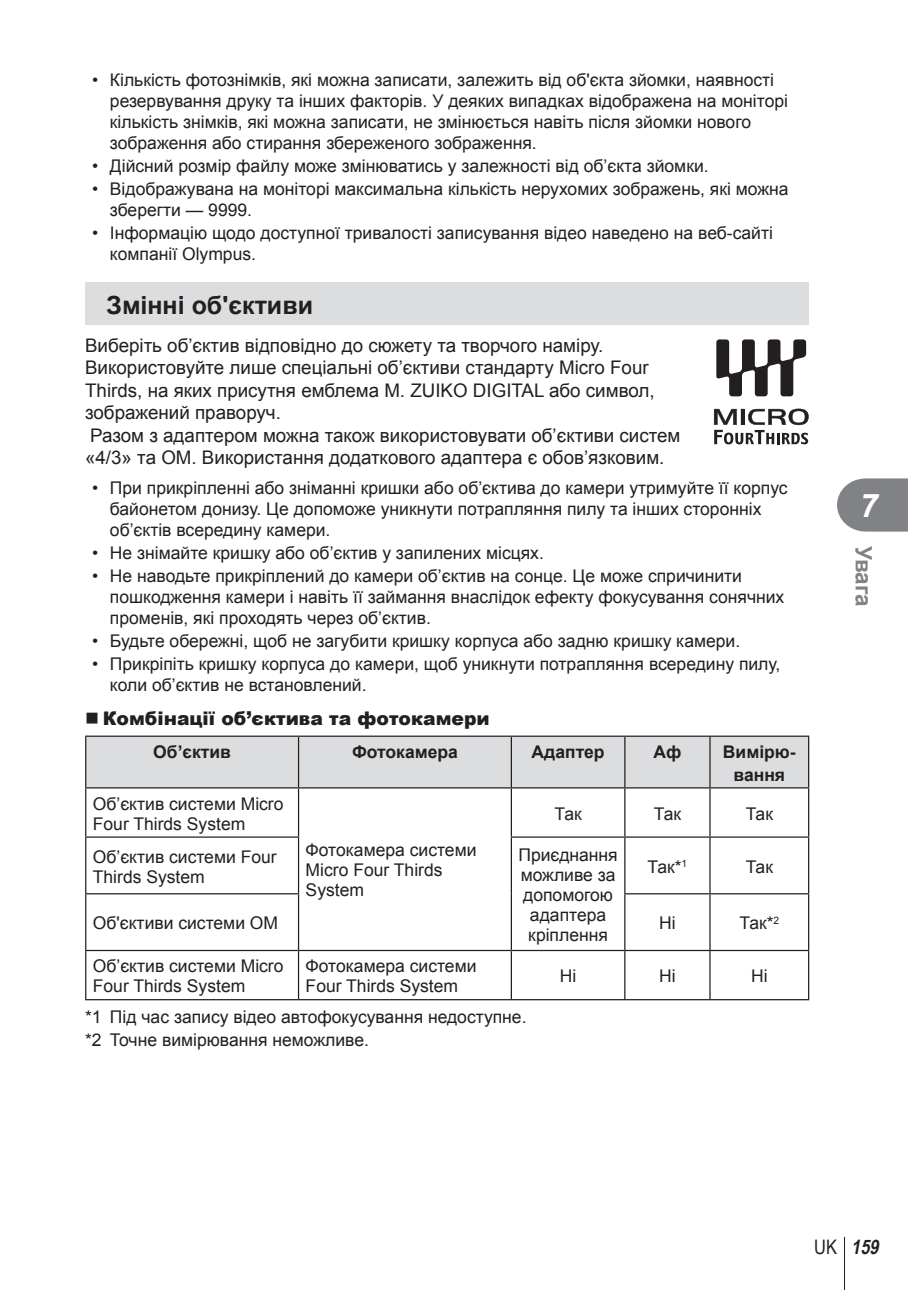
<style>
.page{position:relative;width:908px;height:1290px;background:#fff}
.page>*{position:absolute;margin:0;border:0;box-sizing:border-box;transform-origin:0 0}
.t1{font:italic 700 32.5px "Arial";color:#fff}
.t2{font:700 25px "Arial";color:#231f20}
.t3{font:700 22.5px "Arial";letter-spacing:-.005em;color:#808285}
.t4{font:italic 700 20px "Arial Narrow";color:#231f20}
.t5{font:18.75px/22.5px "Arial";color:#231f20}
.t6{font:900 18.75px "Arial";color:#231f20}
.t7{font:17.5px/21px "Arial";color:#231f20}
.t8{font:700 17.5px/22.5px "Arial";color:#231f20;text-align:center}
.s1{font-weight:400;font-style:normal}
</style>
<div class="page">
<hr style="left:843px;top:1237px;width:1px;height:53px;background:#231f20">
<svg style="left:837px;top:478px;width:70px;height:53px;background:#8b8d90"></svg>
<div style="left:85px;top:282px;width:723px;height:43px;background:#dcddde"></div>
<svg style="left:713px;top:409px;width:95px;height:35px"></svg>
<svg style="left:716px;top:339px;width:89px;height:57px"></svg>
<div style="left:86px;top:737px;width:721px;height:50px;background:#dcddde"></div>
<hr style="left:85px;top:735px;width:213px;height:2px;background:#231f20">
<hr style="left:85px;top:737px;width:1px;height:50px;background:#231f20">
<hr style="left:298px;top:735px;width:213px;height:2px;background:#231f20">
<hr style="left:298px;top:737px;width:1px;height:50px;background:#231f20">
<hr style="left:511px;top:735px;width:113px;height:2px;background:#231f20">
<hr style="left:510px;top:737px;width:1px;height:50px;background:#231f20">
<hr style="left:624px;top:735px;width:85px;height:2px;background:#231f20">
<hr style="left:624px;top:737px;width:1px;height:50px;background:#231f20">
<hr style="left:709px;top:735px;width:99px;height:2px;background:#231f20">
<hr style="left:709px;top:737px;width:1px;height:50px;background:#231f20">
<hr style="left:807px;top:737px;width:1px;height:50px;background:#231f20">
<hr style="left:85px;top:787px;width:213px;height:1px;background:#231f20">
<hr style="left:85px;top:788px;width:1px;height:48px;background:#231f20">
<hr style="left:298px;top:788px;width:1px;height:48px;background:#231f20">
<hr style="left:510px;top:788px;width:1px;height:48px;background:#231f20">
<hr style="left:624px;top:788px;width:1px;height:48px;background:#231f20">
<hr style="left:709px;top:788px;width:1px;height:48px;background:#231f20">
<hr style="left:807px;top:788px;width:1px;height:48px;background:#231f20">
<hr style="left:85px;top:836px;width:214px;height:2px;background:#231f20">
<hr style="left:85px;top:838px;width:1px;height:55px;background:#231f20">
<hr style="left:298px;top:838px;width:1px;height:55px;background:#231f20">
<hr style="left:510px;top:836px;width:114px;height:2px;background:#231f20">
<hr style="left:510px;top:838px;width:1px;height:56px;background:#231f20">
<hr style="left:624px;top:836px;width:85px;height:2px;background:#231f20">
<hr style="left:624px;top:838px;width:1px;height:55px;background:#231f20">
<hr style="left:709px;top:836px;width:99px;height:2px;background:#231f20">
<hr style="left:709px;top:838px;width:1px;height:55px;background:#231f20">
<hr style="left:807px;top:838px;width:1px;height:55px;background:#231f20">
<hr style="left:85px;top:893px;width:214px;height:1px;background:#231f20">
<hr style="left:85px;top:894px;width:1px;height:56px;background:#231f20">
<hr style="left:298px;top:894px;width:1px;height:56px;background:#231f20">
<hr style="left:510px;top:894px;width:1px;height:56px;background:#231f20">
<hr style="left:624px;top:893px;width:85px;height:1px;background:#231f20">
<hr style="left:624px;top:894px;width:1px;height:56px;background:#231f20">
<hr style="left:709px;top:893px;width:99px;height:1px;background:#231f20">
<hr style="left:709px;top:894px;width:1px;height:56px;background:#231f20">
<hr style="left:807px;top:894px;width:1px;height:56px;background:#231f20">
<hr style="left:85px;top:950px;width:213px;height:1px;background:#231f20">
<hr style="left:85px;top:951px;width:1px;height:48px;background:#231f20">
<hr style="left:298px;top:950px;width:213px;height:1px;background:#231f20">
<hr style="left:298px;top:951px;width:1px;height:48px;background:#231f20">
<hr style="left:511px;top:950px;width:113px;height:1px;background:#231f20">
<hr style="left:510px;top:951px;width:1px;height:48px;background:#231f20">
<hr style="left:624px;top:950px;width:85px;height:1px;background:#231f20">
<hr style="left:624px;top:951px;width:1px;height:48px;background:#231f20">
<hr style="left:709px;top:950px;width:99px;height:1px;background:#231f20">
<hr style="left:709px;top:951px;width:1px;height:48px;background:#231f20">
<hr style="left:807px;top:951px;width:1px;height:48px;background:#231f20">
<hr style="left:298px;top:787px;width:510px;height:1px;background:#231f20">
<hr style="left:85px;top:999px;width:723px;height:1px;background:#231f20">
<p class="t7" style="left:110px;top:69px;width:679px;text-indent:-18px">• Кількість фотознімків, які можна записати, залежить від об'єкта зйомки, наявності резервування друку та інших факторів. У деяких випадках відображена на моніторі кількість знімків, які можна записати, не змінюється навіть після зйомки нового зображення або стирання збереженого зображення.</p>
<p class="t7" style="left:92px;top:155px;width:617px">• Дійсний розмір файлу може змінюватись у залежності від об’єкта зйомки.</p>
<p class="t7" style="left:110px;top:179px;width:679px;text-indent:-18px">• Відображувана на моніторі максимальна кількість нерухомих зображень, які можна зберегти — 9999.</p>
<p class="t7" style="left:110px;top:223px;width:664px;text-indent:-18px">• Інформацію щодо доступної тривалості записування відео наведено на веб-сайті компанії Olympus.</p>
<h2 class="t2" style="left:106px;top:291px;width:208px">Змінні об'єктиви</h2>
<p class="t5" style="left:85px;top:334px;width:596px">Виберіть об’єктив відповідно до сюжету та творчого наміру.<br>Використовуйте лише спеціальні об’єктиви стандарту Micro Four Thirds, на яких присутня емблема M. ZUIKO DIGITAL або символ, зображений праворуч.<br>Разом з адаптером можна також використовувати об’єктиви систем «4/3» та OM. Використання додаткового адаптера є обов’язковим.</p>
<p class="t7" style="left:110px;top:477px;width:679px;text-indent:-18px">• При прикріпленні або зніманні кришки або об’єктива до камери утримуйте її корпус байонетом донизу. Це допоможе уникнути потрапляння пилу та інших сторонніх об’єктів всередину камери.</p>
<p class="t7" style="left:92px;top:542px;width:453px">• Не знімайте кришку або об’єктив у запилених місцях.</p>
<p class="t7" style="left:110px;top:565px;width:675px;text-indent:-18px">• Не наводьте прикріплений до камери об’єктив на сонце. Це може спричинити пошкодження камери і навіть її займання внаслідок ефекту фокусування сонячних променів, які проходять через об’єктив.</p>
<p class="t7" style="left:92px;top:630px;width:649px">• Будьте обережні, щоб не загубити кришку корпуса або задню кришку камери.</p>
<p class="t7" style="left:110px;top:653px;width:671px;text-indent:-18px">• Прикріпіть кришку корпуса до камери, щоб уникнути потрапляння всередину пилу, коли об’єктив не встановлений.</p>
<p class="t6" style="left:85px;top:705px;width:406px">■ Комбінації об’єктива та фотокамери</p>
<p class="t8" style="left:153px;top:741px;width:79px">Об’єктив</p>
<p class="t8" style="left:352px;top:741px;width:107px">Фотокамера</p>
<p class="t8" style="left:531px;top:741px;width:75px">Адаптер</p>
<p class="t8" style="left:653px;top:741px;width:29px">Аф</p>
<p class="t8" style="left:722px;top:741px;width:74px">Вимірю&shy;вання</p>
<p class="t7" style="left:93px;top:794px;width:192px;line-height:20px">Об’єктив системи Micro<br>Four Thirds System</p>
<p class="t7" style="left:305px;top:840px;width:172px;line-height:20px">Фотокамера системи<br>Micro Four Thirds<br>System</p>
<p class="t7" style="left:554px;top:803px;width:29px">Так</p>
<p class="t7" style="left:653px;top:803px;width:29px">Так</p>
<p class="t7" style="left:745px;top:803px;width:29px">Так</p>
<p class="t7" style="left:93px;top:847px;width:185px;line-height:20px">Об’єктив системи Four<br>Thirds System</p>
<p class="t7" style="left:518px;top:845px;width:101px;line-height:20px;text-align:center">Приєднання можливе за допомогою адаптера кріплення</p>
<p class="t7" style="left:647px;top:856px;width:41px">Так*<sup>1</sup></p>
<p class="t7" style="left:745px;top:856px;width:29px">Так</p>
<p class="t7" style="left:93px;top:913px;width:187px">Об'єктиви системи OM</p>
<p class="t7" style="left:659px;top:913px;width:18px">Ні</p>
<p class="t7" style="left:739px;top:913px;width:41px">Так*<sup>2</sup></p>
<p class="t7" style="left:93px;top:956px;width:192px;line-height:20px">Об’єктив системи Micro<br>Four Thirds System</p>
<p class="t7" style="left:305px;top:956px;width:172px;line-height:20px">Фотокамера системи<br>Four Thirds System</p>
<p class="t7" style="left:559px;top:966px;width:18px">Ні</p>
<p class="t7" style="left:658px;top:966px;width:18px">Ні</p>
<p class="t7" style="left:750px;top:966px;width:18px">Ні</p>
<p class="t7" style="left:85px;top:1005px;width:443px;line-height:23.2px">*1 Під час запису відео автофокусування недоступне. *2 Точне вимірювання неможливе.</p>
<h1 class="t1" style="left:859px;top:487px;width:20px">7</h1>
<p class="t3" style="left:875px;top:546px;width:63px;rotate:90deg">Увага</p>
<p class="t4" style="left:813px;top:1235px;width:70px"><span class="s1">UK</span> 159</p>
</div>
